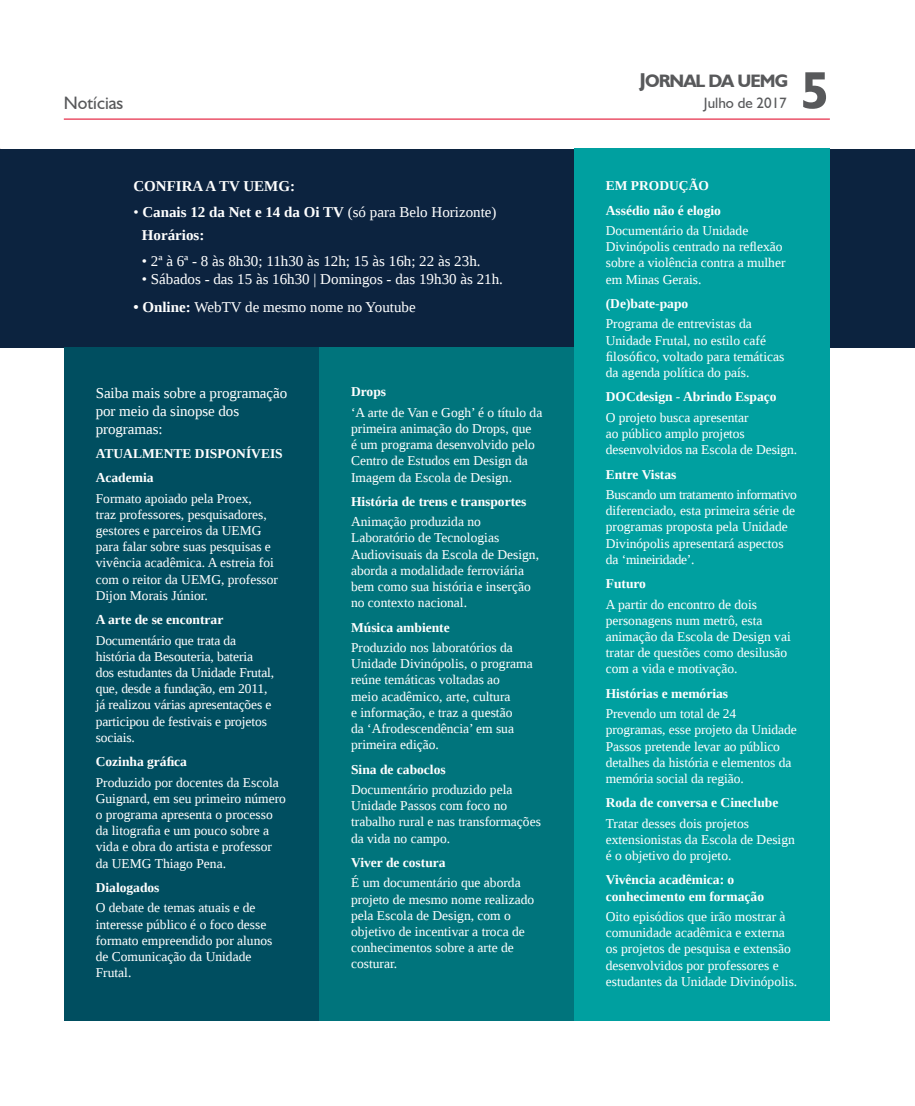
<style>
.page{position:relative;width:915px;height:1106px;background:#fff}
.page>*{position:absolute;margin:0;border:0;box-sizing:border-box;transform-origin:0 0}
.t1{font:700 52.5px "Humanist 521 BT";color:#58595b}
.t2{font:700 18px "Humanist 521 BT";letter-spacing:-.05em;color:#58595b}
.t3{font:18px "Humanist 521 BT";color:#58595b}
.t4{font:15px/18px "Liberation Serif";color:#fff}
.t5{font:700 15px/22.2px "Liberation Serif";color:#fff}
.t6{font:15px "Humanist 521 BT";color:#58595b}
.t7{font:13.5px/16.2px "Liberation Serif";color:#fff}
.t8{font:700 13.5px/24.3px "Liberation Serif";color:#fff}
.s1{font-weight:400}
.s2{font-weight:700}
.s3{font-size:19.95px}
</style>
<div class="page">
<hr style="left:64px;top:118px;width:765px;height:2px;background:#e31837">
<div style="left:0;top:149px;width:914px;height:199px;background:#0c233f"></div>
<div style="left:64px;top:348px;width:255px;height:672px;background:#004e60"></div>
<div style="left:319px;top:348px;width:255px;height:672px;background:#00747c"></div>
<div style="left:573px;top:149px;width:255px;height:871px;background:#00a0a0"></div>
<h2 class="t3" style="left:64px;top:91px;width:61px">Notícias</h2>
<p class="t5" style="left:133px;top:175px;width:163px">CONFIRA A TV UEMG:</p>
<p class="t5" style="left:142px;top:201px;width:356px;text-indent:-9px"><span class="s1">•</span> Canais 12 da Net e 14 da Oi TV <span class="s1">(só para Belo Horizonte)<br></span>Horários:</p>
<p class="t4" style="left:142px;top:252px;width:340px">• 2ª à 6ª - 8 às 8h30; 11h30 às 12h; 15 às 16h; 22 às 23h.</p>
<p class="t4" style="left:142px;top:270px;width:362px">• Sábados - das 15 às 16h30 | Domingos - das 19h30 às 21h.</p>
<p class="t4" style="left:133px;top:298px;width:284px"><span class="s2">• Online:</span> WebTV de mesmo nome no Youtube</p>
<p class="t4" style="left:96px;top:383px;width:193px">Saiba mais sobre a programação por meio da sinopse dos programas:</p>
<p class="t8" style="left:96px;top:441px;width:188px">ATUALMENTE DISPONÍVEIS<br>Academia</p>
<p class="t7" style="left:96px;top:490px;width:184px">Formato apoiado pela Proex,<br>traz professores, pesquisadores, gestores e parceiros da UEMG para falar sobre suas pesquisas e vivência acadêmica. A estreia foi com o reitor da UEMG, professor<br>Dijon Morais Júnior.</p>
<p class="t8" style="left:96px;top:607px;width:129px">A arte de se encontrar</p>
<p class="t7" style="left:96px;top:632px;width:180px">Documentário que trata da história da Besouteria, bateria dos estudantes da Unidade Frutal, que, desde a fundação, em 2011, já realizou várias apresentações e participou de festivais e projetos sociais.</p>
<p class="t8" style="left:96px;top:749px;width:93px">Cozinha gráfica</p>
<p class="t7" style="left:96px;top:774px;width:192px">Produzido por docentes da Escola<br>Guignard, em seu primeiro número o programa apresenta o processo da litografia e um pouco sobre a vida e obra do artista e professor da UEMG Thiago Pena.</p>
<p class="t8" style="left:96px;top:875px;width:65px">Dialogados</p>
<p class="t7" style="left:96px;top:899px;width:178px">O debate de temas atuais e de interesse público é o foco desse formato empreendido por alunos de Comunicação da Unidade<br>Frutal.</p>
<p class="t8" style="left:351px;top:379px;width:37px">Drops</p>
<p class="t7" style="left:351px;top:404px;width:193px">‘A arte de Van e Gogh’ é o título da primeira animação do Drops, que<br>é um programa desenvolvido pelo<br>Centro de Estudos em Design da<br>Imagem da Escola de Design.</p>
<p class="t8" style="left:351px;top:489px;width:177px">História de trens e transportes</p>
<p class="t7" style="left:351px;top:513px;width:189px">Animação produzida no<br>Laboratório de Tecnologias<br>Audiovisuais da Escola de Design, aborda a modalidade ferroviária bem como sua história e inserção no contexto nacional.</p>
<p class="t8" style="left:351px;top:614px;width:100px">Música ambiente</p>
<p class="t7" style="left:351px;top:639px;width:183px">Produzido nos laboratórios da<br>Unidade Divinópolis, o programa reúne temáticas voltadas ao<br>meio acadêmico, arte, cultura<br>e informação, e traz a questão<br>da ‘Afrodescendência’ em sua primeira edição.</p>
<p class="t8" style="left:351px;top:756px;width:96px">Sina de caboclos</p>
<p class="t7" style="left:351px;top:781px;width:191px">Documentário produzido pela<br>Unidade Passos com foco no trabalho rural e nas transformações da vida no campo.</p>
<p class="t8" style="left:351px;top:850px;width:96px">Viver de costura</p>
<p class="t7" style="left:351px;top:874px;width:184px">É um documentário que aborda projeto de mesmo nome realizado pela Escola de Design, com o objetivo de incentivar a troca de conhecimentos sobre a arte de costurar.</p>
<h2 class="t2" style="left:639px;top:69px;width:150px"><span class="s3">J</span>ORNAL DA UEMG</h2>
<p class="t6" style="left:703px;top:94px;width:84px">Julho de 2017</p>
<h1 class="t1" style="left:800px;top:58px;width:30px">5</h1>
<p class="t8" style="left:605px;top:173px;width:117px;line-height:24.8px">EM PRODUÇÃO<br>Assédio não é elogio</p>
<p class="t7" style="left:605px;top:222px;width:181px">Documentário da Unidade<br>Divinópolis centrado na reflexão sobre a violência contra a mulher em Minas Gerais.</p>
<p class="t8" style="left:605px;top:291px;width:84px">(De)bate-papo</p>
<p class="t7" style="left:605px;top:316px;width:180px">Programa de entrevistas da<br>Unidade Frutal, no estilo café filosófico, voltado para temáticas da agenda política do país.</p>
<p class="t8" style="left:605px;top:384px;width:172px">DOCdesign - Abrindo Espaço</p>
<p class="t7" style="left:605px;top:409px;width:193px">O projeto busca apresentar<br>ao público amplo projetos desenvolvidos na Escola de Design.</p>
<p class="t8" style="left:605px;top:461px;width:72px">Entre Vistas</p>
<p class="t7" style="left:605px;top:486px;width:192px">Buscando um tratamento informativo diferenciado, esta primeira série de programas proposta pela Unidade<br>Divinópolis apresentará aspectos da ‘mineiridade’.</p>
<p class="t8" style="left:605px;top:571px;width:42px">Futuro</p>
<p class="t7" style="left:605px;top:596px;width:186px">A partir do encontro de dois personagens num metrô, esta animação da Escola de Design vai tratar de questões como desilusão com a vida e motivação.</p>
<p class="t8" style="left:605px;top:680px;width:124px">Histórias e memórias</p>
<p class="t7" style="left:605px;top:705px;width:192px">Prevendo um total de 24 programas, esse projeto da Unidade<br>Passos pretende levar ao público detalhes da história e elementos da memória social da região.</p>
<p class="t8" style="left:605px;top:790px;width:174px">Roda de conversa e Cineclube</p>
<p class="t7" style="left:605px;top:815px;width:190px">Tratar desses dois projetos extensionistas da Escola de Design é o objetivo do projeto.</p>
<p class="t8" style="left:605px;top:871px;width:160px;line-height:16.2px">Vivência acadêmica: o conhecimento em formação</p>
<p class="t7" style="left:605px;top:908px;width:193px">Oito episódios que irão mostrar à comunidade acadêmica e externa os projetos de pesquisa e extensão desenvolvidos por professores e estudantes da Unidade Divinópolis.</p>
</div>
